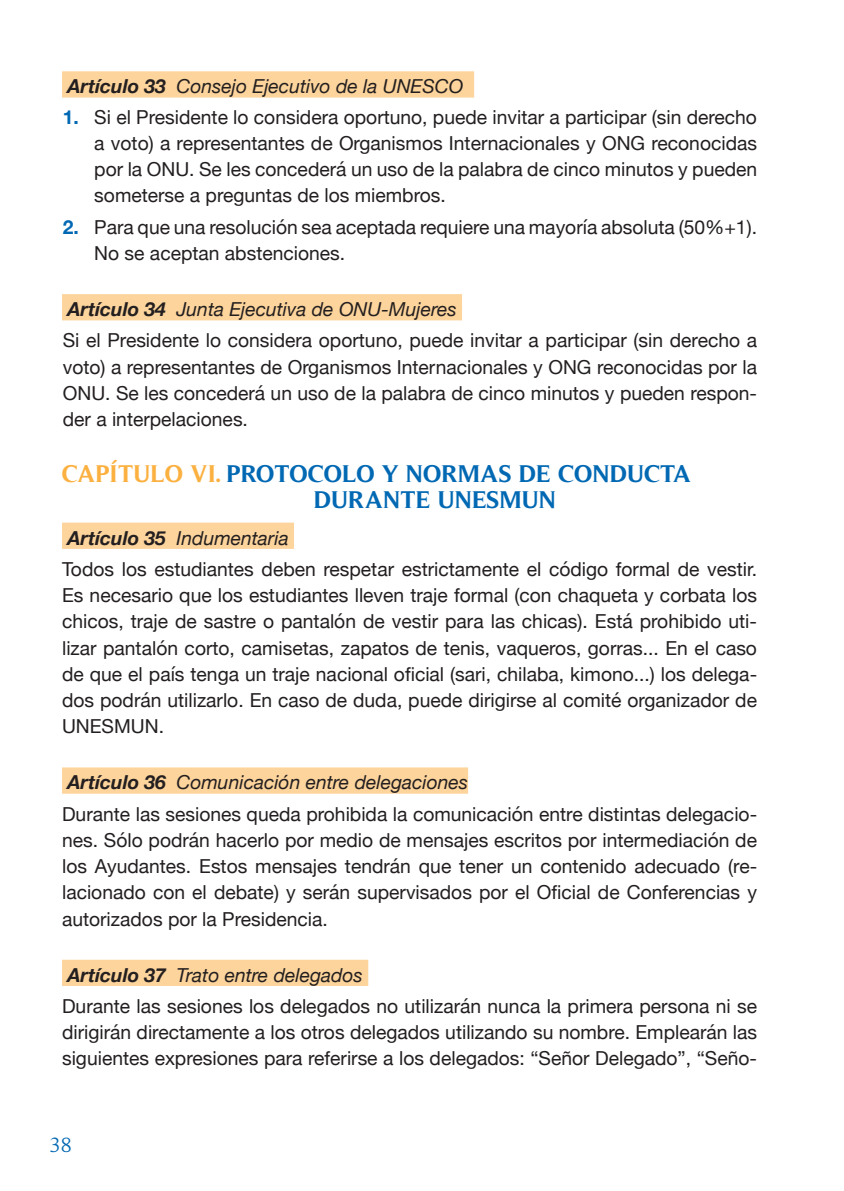
<style>
.page{position:relative;width:844px;height:1191px;background:#fff}
.page>*{position:absolute;margin:0;border:0;box-sizing:border-box;transform-origin:0 0}
.t1{font:700 24.5px/26.2px "Timeless";color:#0168b3}
.t2{font:21px "Timeless";color:#0168b3}
.t3{font:19.25px/26.2px "Helvetica Neue";color:#231f20}
.t4{font:italic 19.25px "Helvetica Neue";color:#231f20}
.s1{font-weight:700}
.s2{font-weight:700;color:#0168b3}
.s3{font-weight:700;font-style:italic}
.s4{font-style:italic}
.s5{color:#fbb03f}
</style>
<div class="page">
<div style="left:62px;top:71px;width:412px;height:27px;background:#fdd49b"></div>
<div style="left:62px;top:294px;width:400px;height:26px;background:#fdd49b"></div>
<div style="left:62px;top:522px;width:232px;height:27px;background:#fdd49b"></div>
<div style="left:62px;top:767px;width:406px;height:26px;background:#fdd49b"></div>
<div style="left:62px;top:959px;width:306px;height:27px;background:#fdd49b"></div>
<p class="t4" style="left:67px;top:72px;width:397px"><span class="s1">Artículo 33</span> Consejo Ejecutivo de la UNESCO</p>
<p class="t3" style="left:94px;top:106px;width:664px;text-align:justify;text-indent:-31px"><span class="s2">1.</span> Si el Presidente lo considera oportuno, puede invitar a participar (sin derecho a voto) a representantes de Organismos Internacionales y ONG reconocidas por la ONU. Se les concederá un uso de la palabra de cinco minutos y pueden someterse a preguntas de los miembros.</p>
<p class="t3" style="left:94px;top:215px;width:664px;text-indent:-31px"><span class="s2">2.</span> Para que una resolución sea aceptada requiere una mayoría absoluta (50%+1).<br>No se aceptan abstenciones.</p>
<p class="t3" style="left:63px;top:295px;width:695px;line-height:31.2px"><span class="s3">Artículo 34</span> <span class="s4">Junta Ejecutiva de ONU-Mujeres<br></span>Si el Presidente lo considera oportuno, puede invitar a participar (sin derecho a</p>
<p class="t3" style="left:63px;top:355px;width:695px;text-align:justify">voto) a representantes de Organismos Internacionales y ONG reconocidas por la ONU. Se les concederá un uso de la palabra de cinco minutos y pueden respon&shy;der a interpelaciones.</p>
<p class="t1" style="left:314px;top:460px;width:379px;text-indent:-252px"><span class="s5">CAPÍTULO VI.</span> PROTOCOLO Y NORMAS DE CONDUCTA<br>DURANTE UNESMUN</p>
<p class="t3" style="left:62px;top:523px;width:696px;line-height:31.2px"><span class="s3">Artículo 35</span> <span class="s4">Indumentaria<br></span>Todos los estudiantes deben respetar estrictamente el código formal de vestir.</p>
<p class="t3" style="left:62px;top:583px;width:696px;text-align:justify">Es necesario que los estudiantes lleven traje formal (con chaqueta y corbata los chicos, traje de sastre o pantalón de vestir para las chicas). Está prohibido uti&shy;lizar pantalón corto, camisetas, zapatos de tenis, vaqueros, gorras... En el caso de que el país tenga un traje nacional oficial (sari, chilaba, kimono...) los delega&shy;dos podrán utilizarlo. En caso de duda, puede dirigirse al comité organizador de UNESMUN.</p>
<p class="t3" style="left:62px;top:768px;width:696px;line-height:31.2px"><span class="s3">Artículo 36</span> <span class="s4">Comunicación entre delegaciones<br></span>Durante las sesiones queda prohibida la comunicación entre distintas delegacio-</p>
<p class="t3" style="left:62px;top:828px;width:696px;text-align:justify">nes. Sólo podrán hacerlo por medio de mensajes escritos por intermediación de los Ayudantes. Estos mensajes tendrán que tener un contenido adecuado (re&shy;lacionado con el debate) y serán supervisados por el Oficial de Conferencias y autorizados por la Presidencia.</p>
<p class="t3" style="left:62px;top:960px;width:696px;line-height:31.2px"><span class="s3">Artículo 37</span> <span class="s4">Trato entre delegados<br></span>Durante las sesiones los delegados no utilizarán nunca la primera persona ni se</p>
<p class="t3" style="left:62px;top:1020px;width:696px">dirigirán directamente a los otros delegados utilizando su nombre. Emplearán las siguientes expresiones para referirse a los delegados: “Señor Delegado”, “Seño-</p>
<p class="t2" style="left:50px;top:1133px;width:24px">38</p>
</div>
